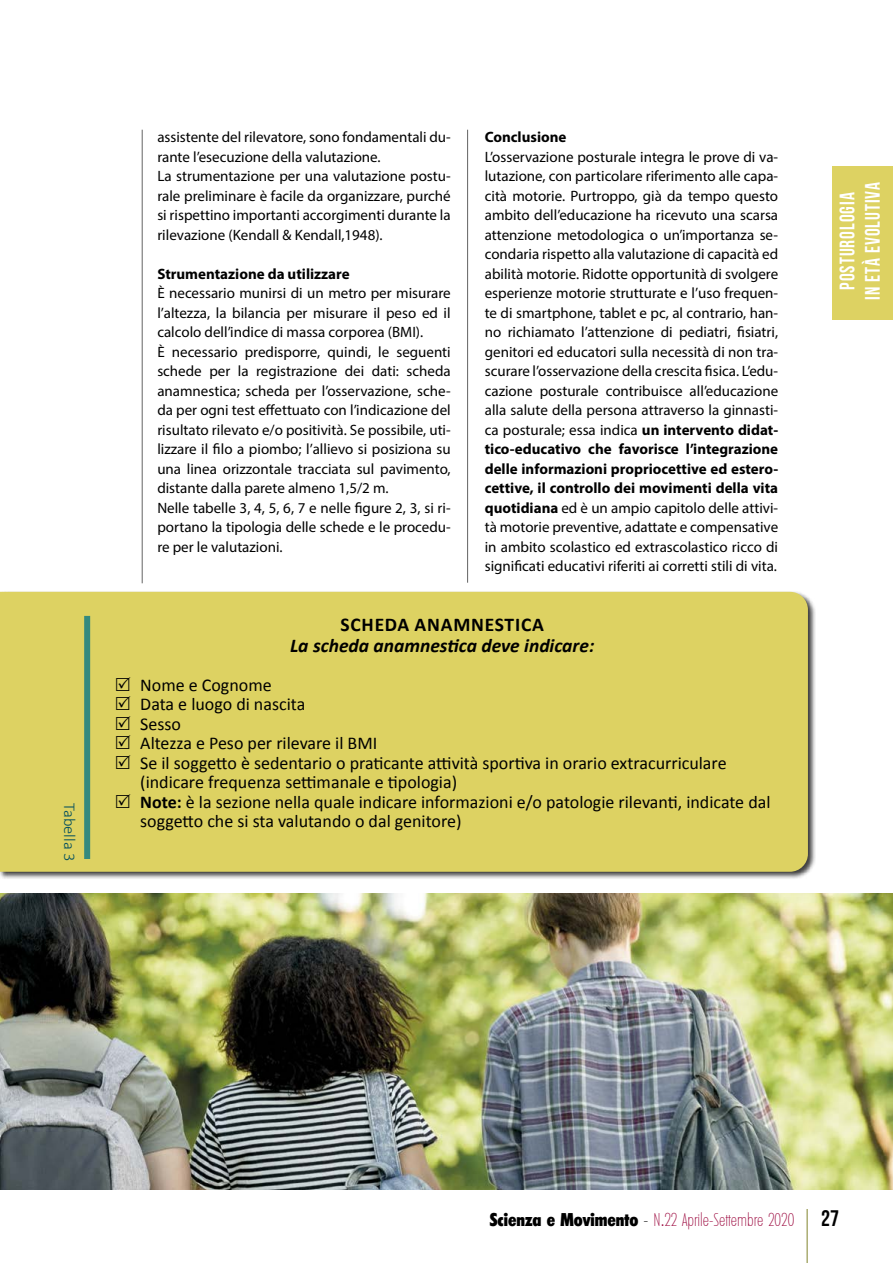
<style>
.page{position:relative;width:893px;height:1263px;background:#fff}
.page>*{position:absolute;margin:0;border:0;box-sizing:border-box;transform-origin:0 0}
.t1{font:21px/25.2px "Bebas Neue";letter-spacing:.05em;color:#fff;text-align:center;scale:.93 1}
.t2{font:italic 700 19.5px "Calibri";color:#000}
.t3{font:700 19.5px "Calibri";letter-spacing:.04em;color:#000}
.t4{font:18px/19.5px "Calibri";color:#000}
.t5{font:200 condensed 18px "Limerick";color:#9e0d42;scale:.9 1}
.t6{font:300 16.5px "Calibri";color:#004d5e}
.t7{font:15px/19.5px "Myriad Pro";color:#000}
.t8{font:700 15px "Myriad Pro";color:#000}
.s1{font-weight:700}
.s2{font-weight:800;color:#000}
.s3{color:#000}
.s4{font-family:"Arial Narrow";font-weight:400;font-stretch:normal}
.s5{font-family:"Bebas Neue";font-weight:400;font-stretch:normal;font-size:22.5px;color:#000}
</style>
<div class="page">
<div style="left:833px;top:167px;width:60px;height:153px;background:#ddd262"></div>
<hr style="left:806px;top:1209px;width:2px;height:54px;background:#aaad72">
<hr style="left:142px;top:130px;width:1px;height:453px;background:#636363">
<hr style="left:467px;top:130px;width:1px;height:453px;background:#636363">
<img style="left:0;top:893px;width:893px;height:296px">
<div style="left:0;top:590px;width:816px;height:289px;background:#000;opacity:.75"></div>
<div style="left:0;top:592px;width:808px;height:280px;background:#ddd262"></div>
<div style="left:84px;top:616px;width:6px;height:243px;background:#348a7e"></div>
<svg style="left:116px;top:676px;width:14px;height:14px"></svg>
<svg style="left:116px;top:696px;width:14px;height:33px"></svg>
<svg style="left:116px;top:735px;width:14px;height:33px"></svg>
<svg style="left:116px;top:793px;width:14px;height:14px"></svg>
<p class="t6" style="left:80px;top:803px;width:60px;rotate:90deg">Tabella 3</p>
<p class="t7" style="left:157px;top:127px;width:295px">assistente del rilevatore, sono fondamentali du&shy;rante l’esecuzione della valutazione.<br>La strumentazione per una valutazione postu&shy;rale preliminare è facile da organizzare, purché si rispettino importanti accorgimenti durante la rilevazione (Kendall &amp; Kendall,1948).</p>
<p class="t8" style="left:157px;top:264px;width:194px">Strumentazione da utilizzare</p>
<p class="t7" style="left:157px;top:283px;width:295px">È necessario munirsi di un metro per misurare l’altezza, la bilancia per misurare il peso ed il calcolo dell’indice di massa corporea (BMI).<br>È necessario predisporre, quindi, le seguenti schede per la registrazione dei dati: scheda anamnestica; scheda per l’osservazione, sche&shy;da per ogni test effettuato con l’indicazione del risultato rilevato e/o positività. Se possibile, uti&shy;lizzare il filo a piombo; l’allievo si posiziona su una linea orizzontale tracciata sul pavimento, distante dalla parete almeno 1,5/2 m.<br>Nelle tabelle 3, 4, 5, 6, 7 e nelle figure 2, 3, si ri&shy;portano la tipologia delle schede e le procedu&shy;re per le valutazioni.</p>
<p class="t8" style="left:485px;top:128px;width:83px">Conclusione</p>
<p class="t7" style="left:485px;top:147px;width:295px;text-align:justify">L’osservazione posturale integra le prove di va&shy;lutazione, con particolare riferimento alle capa&shy;cità motorie. Purtroppo, già da tempo questo ambito dell’educazione ha ricevuto una scarsa attenzione metodologica o un’importanza se&shy;condaria rispetto alla valutazione di capacità ed abilità motorie. Ridotte opportunità di svolgere esperienze motorie strutturate e l’uso frequen&shy;te di smartphone, tablet e pc, al contrario, han&shy;no richiamato l’attenzione di pediatri, fisiatri, genitori ed educatori sulla necessità di non tra&shy;scurare l’osservazione della crescita fisica. L’edu&shy;cazione posturale contribuisce all’educazione alla salute della persona attraverso la ginnasti&shy;ca posturale; essa indica <span class="s1">un intervento didat&shy;tico-educativo che favorisce l’integrazione delle informazioni propriocettive ed estero&shy;cettive, il controllo dei movimenti della vita quotidiana</span> ed è un ampio capitolo delle attivi&shy;tà motorie preventive, adattate e compensative in ambito scolastico ed extrascolastico ricco di significati educativi riferiti ai corretti stili di vita.</p>
<h2 class="t3" style="left:341px;top:610px;width:205px">SCHEDA ANAMNESTICA</h2>
<h2 class="t2" style="left:290px;top:633px;width:306px">La scheda anamnestica deve indicare:</h2>
<p class="t4" style="left:140px;top:675px;width:632px">Nome e Cognome<br>Data e luogo di nascita<br>Sesso<br>Altezza e Peso per rilevare il BMI<br>Se il soggetto è sedentario o praticante attività sportiva in orario extracurriculare (indicare frequenza settimanale e tipologia)<br><span class="s1">Note:</span> è la sezione nella quale indicare informazioni e/o patologie rilevanti, indicate dal soggetto che si sta valutando o dal genitore)</p>
<h1 class="t1" style="left:834px;top:300px;width:128px;rotate:-90deg">POSTUROLOGIA<br>IN ETà EVOLUTIVA</h1>
<p class="t5" style="left:490px;top:1209px;width:390px"><span class="s2">Scienza e Movimento</span> <span class="s3">-</span> N<span class="s4">.</span>22 Aprile-Settembre 2020 <span class="s5">27</span></p>
</div>
